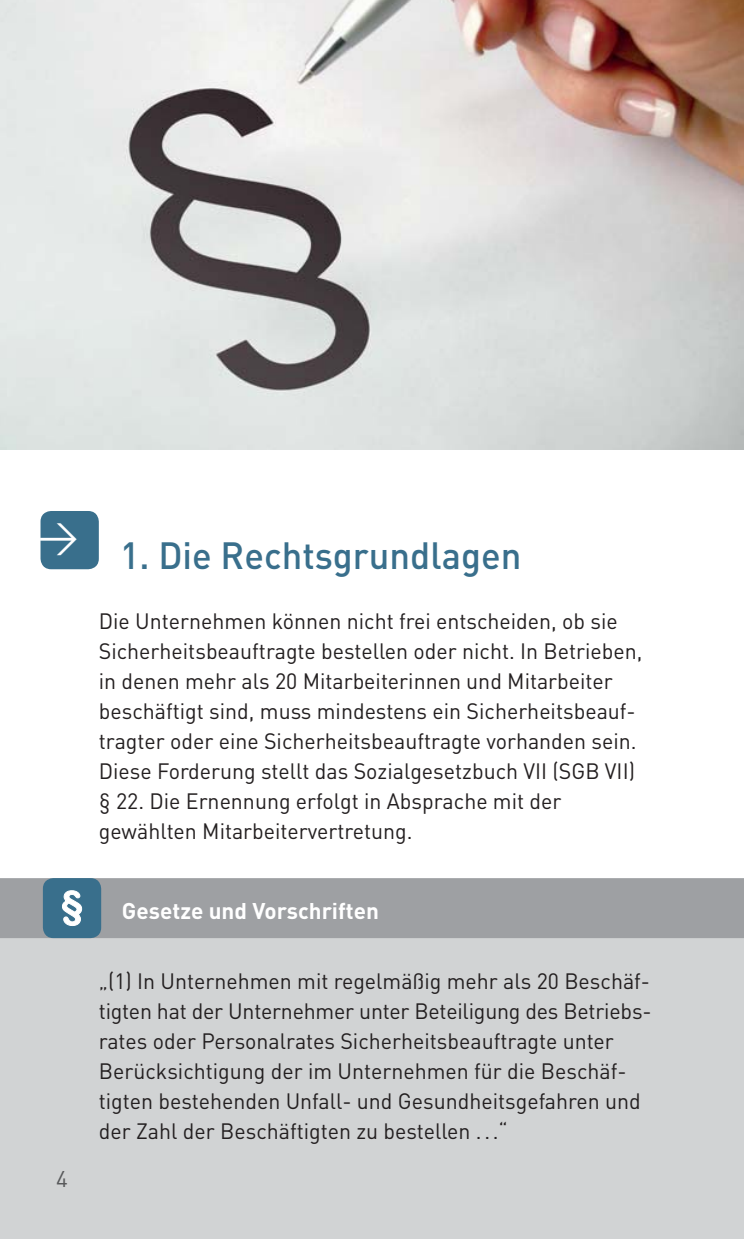
<style>
.page{position:relative;width:744px;height:1239px;background:#fff}
.page>*{position:absolute;margin:0;border:0;box-sizing:border-box;transform-origin:0 0}
.t1{font:40px "DIN";color:#fff}
.t2{font:500 37.5px "DIN";color:#396f8c}
.t3{font:700 22.5px "DIN";color:#fff}
.t4{font:22.5px "DIN";color:#58595b}
.t5{font:22px/30px "DIN";color:#231f20}
</style>
<div class="page">
<div style="left:40px;top:511px;width:59px;height:58px;background:#396f8c;border-radius:11px"></div>
<div style="left:0;top:878px;width:743px;height:361px;background:#d1d3d4"></div>
<img style="left:0;top:0;width:743px;height:449px">
<div style="left:0;top:878px;width:743px;height:60px;background:#9ea0a3"></div>
<div style="left:43px;top:878px;width:58px;height:60px;background:#396f8c;border-radius:11px"></div>
<svg style="left:62px;top:890px;width:20px;height:36px"></svg>
<h1 class="t1" style="left:38px;top:522px;width:43px">&gt;</h1>
<h2 class="t2" style="left:120px;top:542px;width:402px">1. Die Rechtsgrundlagen</h2>
<p class="t5" style="left:99px;top:609px;width:545px">Die Unternehmen können nicht frei entscheiden, ob sie Sicherheitsbeauftragte bestellen oder nicht. In Betrieben, in denen mehr als 20 Mitarbeiterinnen und Mitarbeiter beschäftigt sind, muss mindestens ein Sicherheitsbeauf&shy;tragter oder eine Sicherheitsbeauftragte vorhanden sein.<br>Diese Forderung stellt das Sozialgesetzbuch VII (SGB VII) § 22. Die Ernennung erfolgt in Absprache mit der gewählten Mitarbeitervertretung.</p>
<p class="t4" style="left:56px;top:1170px;width:13px">4</p>
<p class="t3" style="left:122px;top:903px;width:258px">Gesetze und Vorschriften</p>
<p class="t5" style="left:99px;top:969px;width:554px">„(1) In Unternehmen mit regelmäßig mehr als 20 Beschäf&shy;tigten hat der Unternehmer unter Beteiligung des Betriebs&shy;rates oder Personalrates Sicherheitsbeauftragte unter Berücksichtigung der im Unternehmen für die Beschäf&shy;tigten bestehenden Unfall- und Gesundheitsgefahren und der Zahl der Beschäftigten zu bestellen . . .“</p>
</div>
